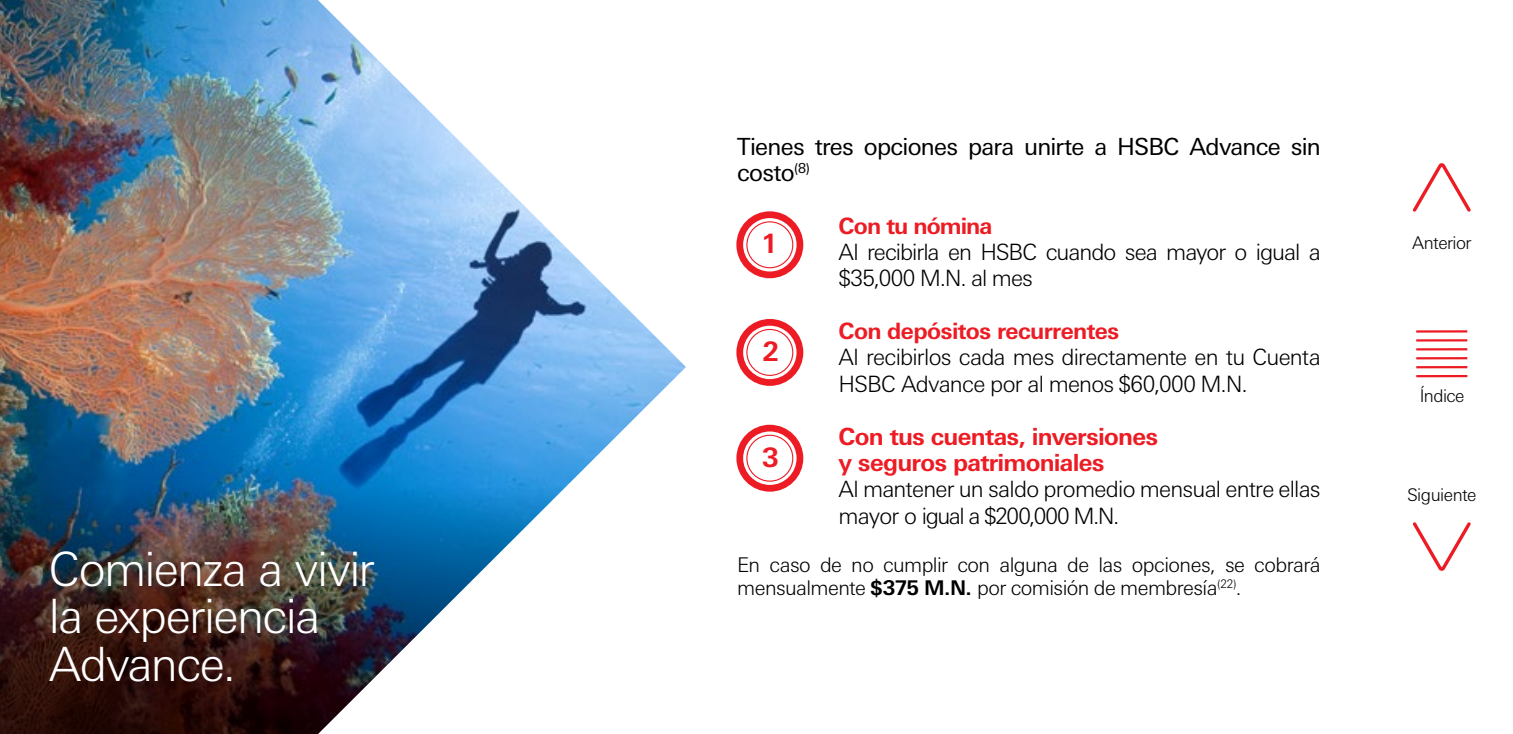
<style>
.page{position:relative;width:1513px;height:734px;background:#fff}
.page>*{position:absolute;margin:0;border:0;box-sizing:border-box;transform-origin:0 0}
.t1{font:300 47.25px/47.2px "Univers Nextfor HSBC";letter-spacing:-.035em;color:#fff}
.t2{font:700 26.78px "Univers Nextfor HSBC";color:#ed1c24}
.t3{font:23.62px/26.3px "Univers Nextfor HSBC";letter-spacing:-.035em;color:#000}
.t4{font:700 23.62px/26.3px "Univers Nextfor HSBC";letter-spacing:-.03em;color:#ed1c24}
.t5{font:300 22.5px/26.3px "Univers Nextfor HSBC";letter-spacing:-.035em;color:#000}
.t6{font:700 22.5px "Univers Nextfor HSBC";letter-spacing:-.03em;color:#ed1c24}
.t7{font:300 20.25px/22.5px "Univers Nextfor HSBC";letter-spacing:-.025em;color:#000}
.t8{font:300 17.55px "Univers Nextfor HSBC";letter-spacing:-.03em;color:#000}
.s1{font-weight:700}
</style>
<div class="page">
<img style="left:0;top:0;width:686px;height:487px">
<img style="left:0;top:487px;width:566px;height:246px">
<svg style="left:1413px;top:522px;width:58px;height:49px"></svg>
<svg style="left:1413px;top:163px;width:58px;height:49px"></svg>
<hr style="left:1415px;top:330px;width:52px;height:2px;background:#ed1c24">
<hr style="left:1415px;top:339px;width:52px;height:2px;background:#ed1c24">
<hr style="left:1416px;top:348px;width:51px;height:2px;background:#ed1c24">
<hr style="left:1416px;top:357px;width:51px;height:2px;background:#ed1c24">
<hr style="left:1416px;top:366px;width:51px;height:2px;background:#ed1c24">
<hr style="left:1416px;top:375px;width:51px;height:2px;background:#ed1c24">
<svg style="left:736px;top:319px;width:67px;height:67px"></svg>
<svg style="left:736px;top:424px;width:67px;height:67px"></svg>
<svg style="left:736px;top:211px;width:67px;height:67px"></svg>
<h1 class="t1" style="left:49px;top:542px;width:327px">Comienza a vivir la experiencia<br>Advance.</h1>
<p class="t3" style="left:737px;top:131px;width:585px">Tienes tres opciones para unirte a HSBC Advance sin costo<sup>(8)</sup></p>
<p class="t6" style="left:838px;top:210px;width:156px">Con tu nómina</p>
<p class="t5" style="left:838px;top:237px;width:484px">Al recibirla en HSBC cuando sea mayor o igual a $35,000 M.N. al mes</p>
<p class="t6" style="left:838px;top:315px;width:282px">Con depósitos recurrentes</p>
<p class="t5" style="left:838px;top:343px;width:484px">Al recibirlos cada mes directamente en tu Cuenta<br>HSBC Advance por al menos $60,000 M.N.</p>
<p class="t4" style="left:838px;top:421px;width:321px">Con tus cuentas, inversiones y seguros patrimoniales</p>
<p class="t5" style="left:838px;top:474px;width:484px">Al mantener un saldo promedio mensual entre ellas mayor o igual a $200,000 M.N.</p>
<p class="t7" style="left:737px;top:552px;width:585px">En caso de no cumplir con alguna de las opciones, se cobrará mensualmente <span class="s1">$375 M.N.</span> por comisión de membresía<sup>(22)</sup>.</p>
<p class="t2" style="left:761px;top:224px;width:18px">1</p>
<p class="t2" style="left:762px;top:332px;width:18px">2</p>
<p class="t2" style="left:762px;top:438px;width:18px">3</p>
<p class="t8" style="left:1412px;top:230px;width:61px">Anterior</p>
<p class="t8" style="left:1419px;top:383px;width:46px">Índice</p>
<p class="t8" style="left:1406px;top:482px;width:71px">Siguiente</p>
</div>
